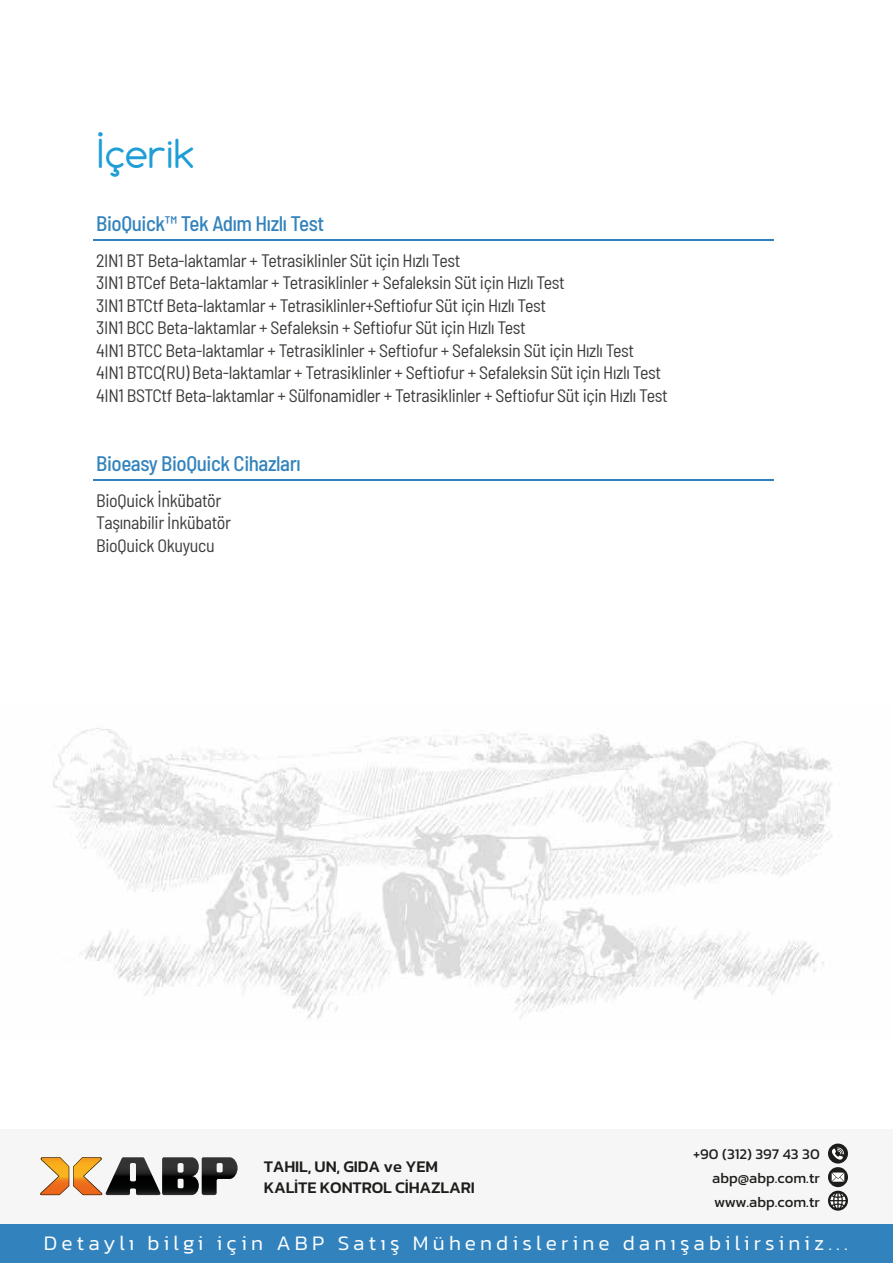
<style>
.page{position:relative;width:893px;height:1263px;background:#fff}
.page>*{position:absolute;margin:0;border:0;box-sizing:border-box;transform-origin:0 0}
.t1{font:37.5px "Comfortaa";letter-spacing:-.005em;color:#1e9dd7}
.t2{font:300 21px "Kanit";letter-spacing:.2em;color:#fff}
.t3{font:500 semi-condensed 21px "Barlow";letter-spacing:-.02em;color:#3283bd}
.t4{font:semi-condensed 18px/22.5px "Barlow";letter-spacing:-.02em;color:#3c3c3b}
.t5{font:500 16.5px/21px "Kanit";letter-spacing:-.01em;color:#1d1d1b}
.t6{font:15px/24px "Kanit";color:#1d1d1b;text-align:justify}
</style>
<div class="page">
<img style="left:53px;top:728px;width:779px;height:291px">
<hr style="left:93px;top:240px;width:681px;height:1px;background:#3283bd">
<hr style="left:93px;top:480px;width:681px;height:1px;background:#3283bd">
<div style="left:0;top:1222px;width:893px;height:41px;background:#3283bd"></div>
<div style="left:1px;top:1129px;width:892px;height:94px;background:#f6f6f6"></div>
<svg style="left:828px;top:1191px;width:20px;height:20px"></svg>
<svg style="left:830px;top:1193px;width:15px;height:15px"></svg>
<svg style="left:828px;top:1167px;width:20px;height:20px"></svg>
<svg style="left:832px;top:1172px;width:12px;height:10px"></svg>
<svg style="left:828px;top:1143px;width:20px;height:20px"></svg>
<svg style="left:832px;top:1147px;width:12px;height:12px"></svg>
<svg style="left:40px;top:1157px;width:198px;height:38px"></svg>
<h1 class="t1" style="left:96px;top:130px;width:100px">İçerik</h1>
<p class="t3" style="left:96px;top:208px;width:230px">BioQuick™ Tek Adım Hızlı Test</p>
<p class="t4" style="left:96px;top:248px;width:573px">2IN1 BT Beta-laktamlar + Tetrasiklinler Süt için Hızlı Test<br>3IN1 BTCef Beta-laktamlar + Tetrasiklinler + Sefaleksin Süt için Hızlı Test<br>3IN1 BTCtf Beta-laktamlar + Tetrasiklinler+Seftiofur Süt için Hızlı Test<br>3IN1 BCC Beta-laktamlar + Sefaleksin + Seftiofur Süt için Hızlı Test<br>4IN1 BTCC Beta-laktamlar + Tetrasiklinler + Seftiofur + Sefaleksin Süt için Hızlı Test<br>4IN1 BTCC(RU) Beta-laktamlar + Tetrasiklinler + Seftiofur + Sefaleksin Süt için Hızlı Test 4IN1 BSTCtf Beta-laktamlar + Sülfonamidler + Tetrasiklinler + Seftiofur Süt için Hızlı Test</p>
<p class="t3" style="left:96px;top:448px;width:206px">Bioeasy BioQuick Cihazları</p>
<p class="t4" style="left:96px;top:488px;width:136px">BioQuick İnkübatör<br>Taşınabilir İnkübatör<br>BioQuick Okuyucu</p>
<p class="t5" style="left:264px;top:1156px;width:213px">TAHIL, UN, GIDA ve YEM<br>KALİTE KONTROL CİHAZLARI</p>
<p class="t6" style="left:712px;top:1141px;width:109px;text-indent:-19px">+90 (312) 397 43 30 abp@abp.com.tr www.abp.com.tr</p>
<p class="t2" style="left:44px;top:1228px;width:805px">Detaylı bilgi için ABP Satış Mühendislerine danışabilirsiniz...</p>
</div>
